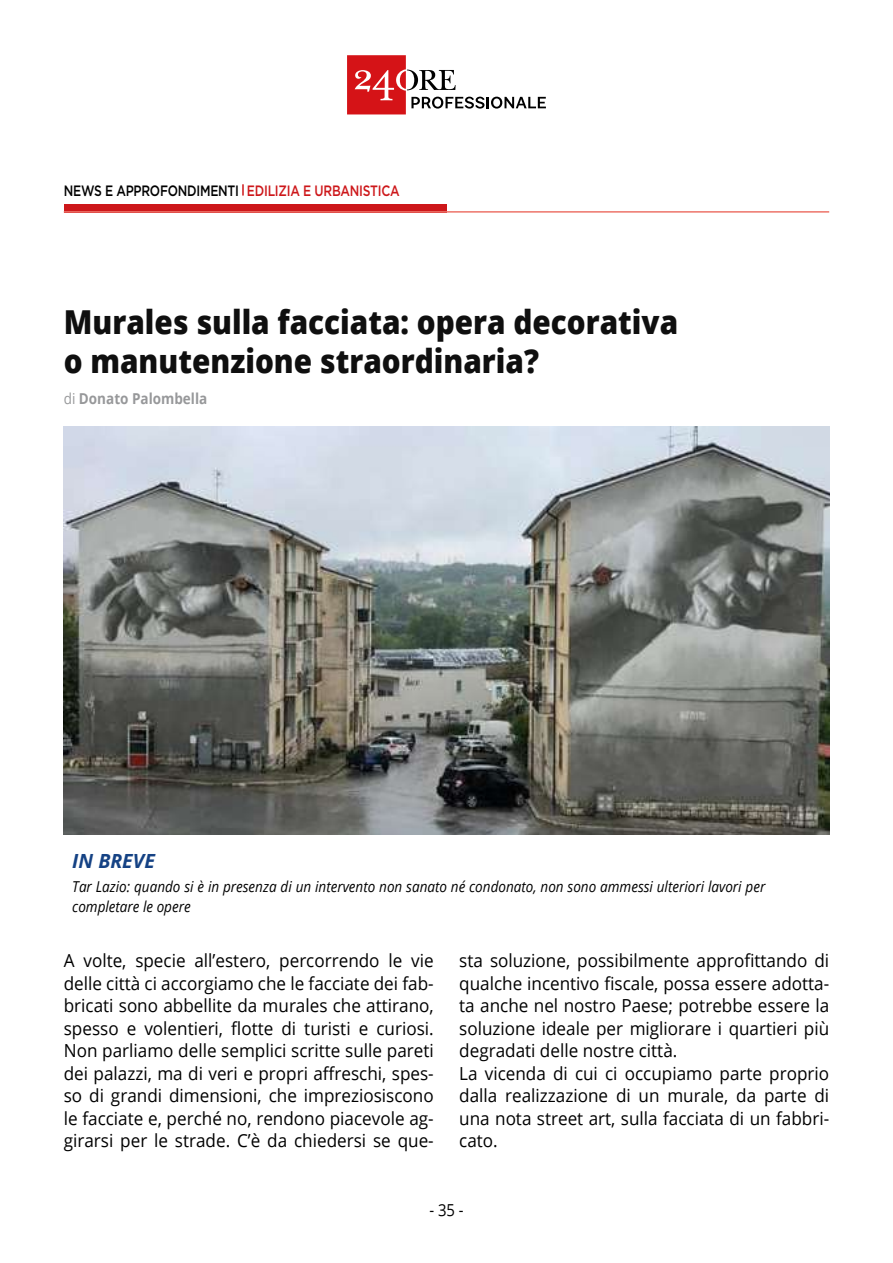
<style>
.page{position:relative;width:893px;height:1263px;background:#fff}
.page>*{position:absolute;margin:0;border:0;box-sizing:border-box;transform-origin:0 0}
.t1{font:800 33px/39.6px "Open Sans";color:#0f0f0f;scale:.9 1}
.t2{font:italic 700 19.5px "Open Sans";color:#154284}
.t3{font:18px/22.5px "Open Sans";color:#000;text-align:justify;scale:.95 1}
.t4{font:16.5px "Open Sans";color:#000;scale:.9 1}
.t5{font:italic 15px/19.5px "Open Sans";color:#000;scale:.9 1}
.t6{font:500 15px "Gotham";letter-spacing:-.02em;color:#000;scale:.81 1}
.t7{font:700 15px "Open Sans";color:#97989a;scale:.9 1}
.s1{color:#cd171a}
.s2{font-weight:400}
</style>
<div class="page">
<div style="left:64px;top:204px;width:382px;height:9px;background:#cd171a"></div>
<hr style="left:64px;top:211px;width:765px;height:2px;background:#ed7369">
<svg style="left:347px;top:55px;width:199px;height:59px"></svg>
<svg style="left:242px;top:184px;width:2px;height:12px"></svg>
<img style="left:64px;top:426px;width:765px;height:408px">
<p class="t6" style="left:64px;top:180px;width:416px">NEWS E APPROFONDIMENTI <span class="s1">EDILIZIA E URBANISTICA</span></p>
<h1 class="t1" style="left:64px;top:300px;width:684px">Murales sulla facciata: opera decorativa o manutenzione straordinaria?</h1>
<p class="t7" style="left:64px;top:388px;width:161px"><span class="s2">di</span> Donato Palombella</p>
<p class="t2" style="left:72px;top:847px;width:84px">IN BREVE</p>
<p class="t5" style="left:72px;top:876px;width:772px">Tar Lazio: quando si è in presenza di un intervento non sanato né condonato, non sono ammessi ulteriori lavori per completare le opere</p>
<p class="t3" style="left:64px;top:949px;width:391px">A volte, specie all’estero, percorrendo le vie delle città ci accorgiamo che le facciate dei fab&shy;bricati sono abbellite da murales che attirano, spesso e volentieri, flotte di turisti e curiosi.<br>Non parliamo delle semplici scritte sulle pareti dei palazzi, ma di veri e propri affreschi, spes&shy;so di grandi dimensioni, che impreziosiscono le facciate e, perché no, rendono piacevole ag&shy;girarsi per le strade. C’è da chiedersi se que-</p>
<p class="t3" style="left:459px;top:949px;width:391px;text-align:left">sta soluzione, possibilmente approfittando di qualche incentivo fiscale, possa essere adotta&shy;ta anche nel nostro Paese; potrebbe essere la soluzione ideale per migliorare i quartieri più degradati delle nostre città.<br>La vicenda di cui ci occupiamo parte proprio dalla realizzazione di un murale, da parte di una nota street art, sulla facciata di un fabbri&shy;cato.</p>
<p class="t4" style="left:429px;top:1199px;width:40px">- 35 -</p>
</div>
